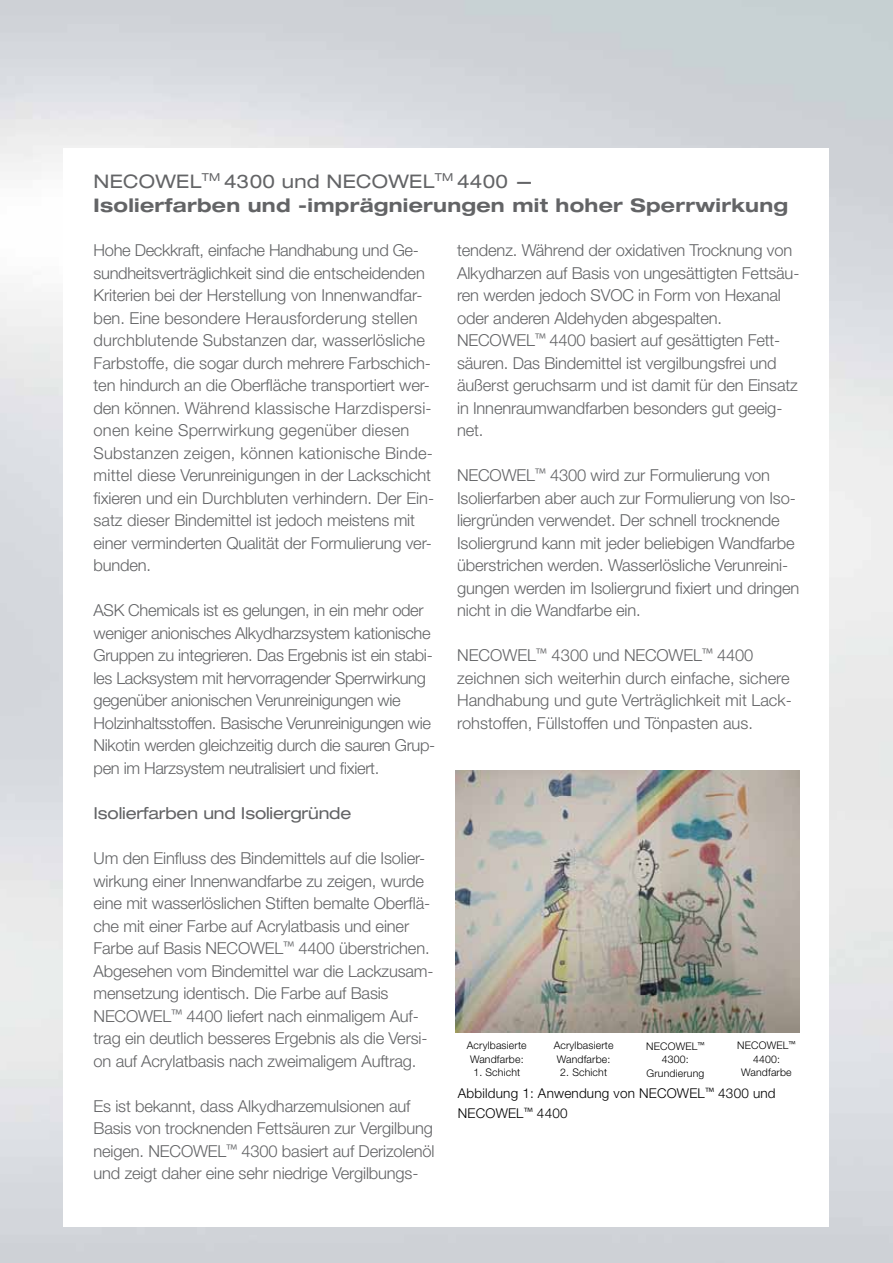
<style>
.page{position:relative;width:893px;height:1263px;background:#fff}
.page>*{position:absolute;margin:0;border:0;box-sizing:border-box;transform-origin:0 0}
.t1{font:700 expanded 18.75px/24px "Helvetica Neue LT Pro";letter-spacing:.015em;color:#636466}
.t2{font:300 16.5px/22.5px "Helvetica Neue LT Pro";letter-spacing:-.01em;color:#636466}
.t3{font:expanded 16.5px "Helvetica Neue LT Pro";letter-spacing:-.01em;color:#636466}
.t4{font:300 13.5px/19.5px "Helvetica Neue LT Pro";letter-spacing:.015em;color:#000}
.t5{font:300 10.5px/13.5px "Helvetica Neue LT Pro";letter-spacing:.015em;color:#000;text-align:center}
.s1{font-weight:400}
.s2{font-weight:500;font-stretch:normal}
.s3{font-family:"Koz Go Pro"}
</style>
<div class="page">
<img style="left:455px;top:771px;width:344px;height:261px">
<p class="t1" style="left:94px;top:168px;width:696px"><span class="s1">NECOWEL</span><sup>TM</sup> <span class="s1">4300 und NECOWEL</span><sup>TM</sup> <span class="s1">4400</span> <span class="s2">—<br></span>Isolierfarben und -imprägnierungen mit hoher Sperrwirkung</p>
<p class="t2" style="left:94px;top:239px;width:342px">Hohe Deckkraft, einfache Handhabung und Ge&shy;sundheitsverträglichkeit sind die entscheidenden Kriterien bei der Herstellung von Innenwandfar&shy;ben. Eine besondere Herausforderung stellen durchblutende Substanzen dar, wasserlösliche Farbstoffe, die sogar durch mehrere Farbschich&shy;ten hindurch an die Oberfläche transportiert wer&shy;den können. Während klassische Harzdispersi&shy;onen keine Sperrwirkung gegenüber diesen Substanzen zeigen, können kationische Binde&shy;mittel diese Verunreinigungen in der Lackschicht fixieren und ein Durchbluten verhindern. Der Ein&shy;satz dieser Bindemittel ist jedoch meistens mit einer verminderten Qualität der Formulierung ver&shy;bunden.</p>
<p class="t2" style="left:94px;top:599px;width:343px">ASK Chemicals ist es gelungen, in ein mehr oder weniger anionisches Alkydharzsystem kationische Gruppen zu integrieren. Das Ergebnis ist ein stabi&shy;les Lacksystem mit hervorragender Sperrwirkung gegenüber anionischen Verunreinigungen wie Holzinhaltsstoffen. Basische Verunreinigungen wie Nikotin werden gleichzeitig durch die sauren Grup&shy;pen im Harzsystem neutralisiert und fixiert.</p>
<p class="t3" style="left:94px;top:803px;width:259px">Isolierfarben und Isoliergründe</p>
<p class="t2" style="left:94px;top:846px;width:342px">Um den Einfluss des Bindemittels auf die Isolier&shy;wirkung einer Innenwandfarbe zu zeigen, wurde eine mit wasserlöslichen Stiften bemalte Oberflä&shy;che mit einer Farbe auf Acrylatbasis und einer Farbe auf Basis NECOWEL<span class="s3">™</span> 4400 überstrichen.<br>Abgesehen vom Bindemittel war die Lackzusam&shy;mensetzung identisch. Die Farbe auf Basis NECOWEL<span class="s3">™</span> 4400 liefert nach einmaligem Auf&shy;trag ein deutlich besseres Ergebnis als die Versi&shy;on auf Acrylatbasis nach zweimaligem Auftrag.</p>
<p class="t2" style="left:94px;top:1094px;width:342px">Es ist bekannt, dass Alkydharzemulsionen auf Basis von trocknenden Fettsäuren zur Vergilbung neigen. NECOWEL<span class="s3">™</span> 4300 basiert auf Derizolenöl und zeigt daher eine sehr niedrige Vergilbungs-</p>
<p class="t2" style="left:457px;top:239px;width:344px">tendenz. Während der oxidativen Trocknung von Alkydharzen auf Basis von ungesättigten Fettsäu&shy;ren werden jedoch SVOC in Form von Hexanal oder anderen Aldehyden abgespalten.<br>NECOWEL<span class="s3">™</span> 4400 basiert auf gesättigten Fett&shy;säuren. Das Bindemittel ist vergilbungsfrei und äußerst geruchsarm und ist damit für den Einsatz in Innenraumwandfarben besonders gut geeig&shy;net.</p>
<p class="t2" style="left:457px;top:464px;width:344px">NECOWEL<span class="s3">™</span> 4300 wird zur Formulierung von Isolierfarben aber auch zur Formulierung von Iso&shy;liergründen verwendet. Der schnell trocknende Isoliergrund kann mit jeder beliebigen Wandfarbe überstrichen werden. Wasserlösliche Verunreini&shy;gungen werden im Isoliergrund fixiert und dringen nicht in die Wandfarbe ein.</p>
<p class="t2" style="left:457px;top:644px;width:336px">NECOWEL<span class="s3">™</span> 4300 und NECOWEL<span class="s3">™</span> 4400 zeichnen sich weiterhin durch einfache, sichere Handhabung und gute Verträglichkeit mit Lack&shy;rohstoffen, Füllstoffen und Tönpasten aus.</p>
<p class="t5" style="left:737px;top:1038px;width:60px">NECOWEL<span class="s3">™<br></span>4400:<br>Wandfarbe</p>
<p class="t5" style="left:467px;top:1038px;width:61px">Acrylbasierte<br>Wandfarbe:</p>
<p class="t5" style="left:473px;top:1065px;width:48px">1. Schicht</p>
<p class="t5" style="left:554px;top:1038px;width:61px">Acrylbasierte<br>Wandfarbe:</p>
<p class="t5" style="left:560px;top:1065px;width:48px">2. Schicht</p>
<p class="t5" style="left:646px;top:1039px;width:60px">NECOWEL<span class="s3">™<br></span>4300:<br>Grundierung</p>
<p class="t4" style="left:458px;top:1083px;width:319px">Abbildung 1: Anwendung von NECOWEL<span class="s3">™</span> 4300 und<br>NECOWEL<span class="s3">™</span> 4400</p>
</div>
